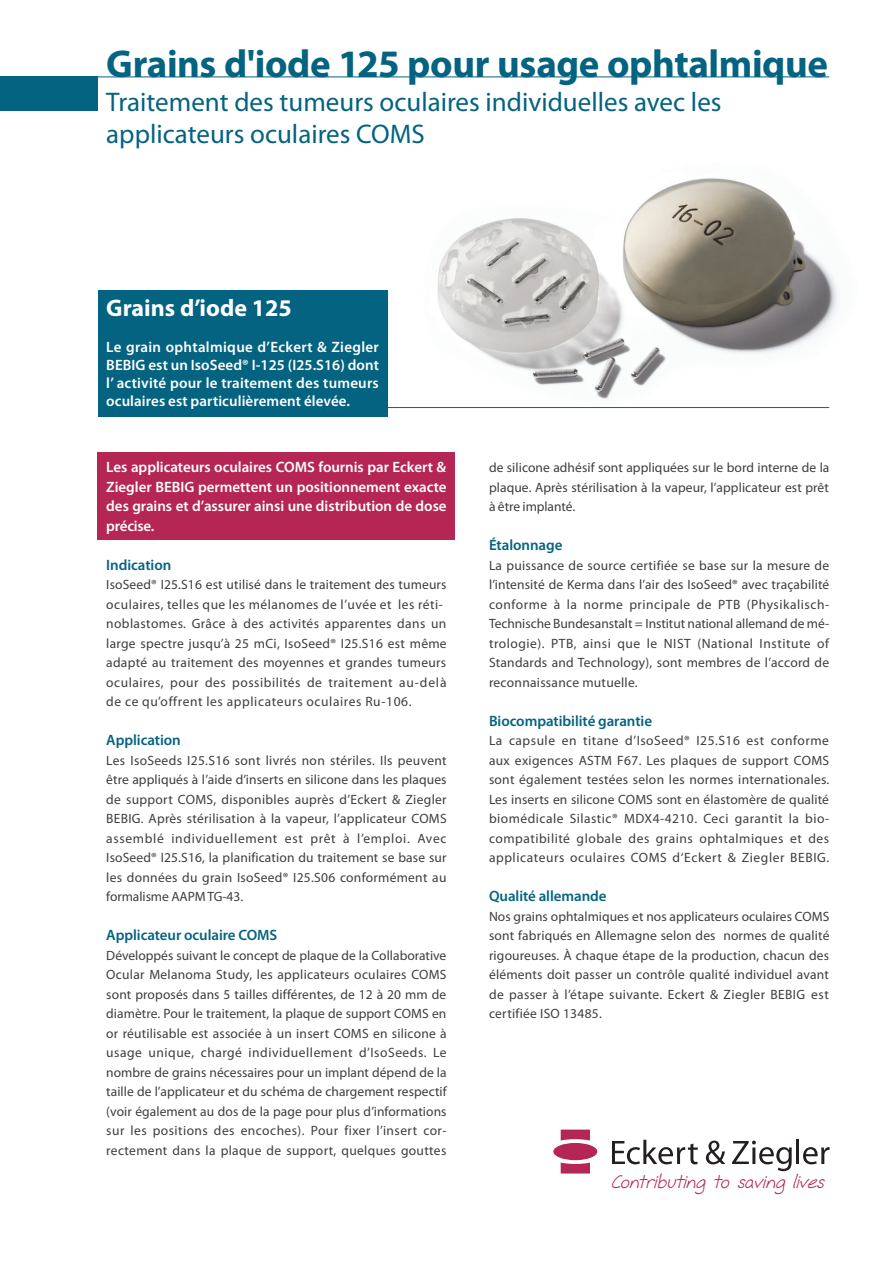
<style>
.page{position:relative;width:893px;height:1263px;background:#fff}
.page>*{position:absolute;margin:0;border:0;box-sizing:border-box;transform-origin:0 0}
.t1{font:700 39px "Myriad Pro";letter-spacing:-.01em;color:#046380}
.t2{font:27px/32.4px "Myriad Pro";color:#046380}
.t3{font:700 24px "Myriad Pro";color:#fff}
.t4{font:italic 16.8px "Fh Hyperbole";letter-spacing:.005em;color:#b62654}
.t5{font:600 15px/19.5px "Myriad Pro";letter-spacing:-.005em;color:#fff;text-align:justify}
.t6{font:600 15px "Myriad Pro";letter-spacing:-.005em;color:#046380}
.t7{font:13.5px/19.5px "Myriad Pro";letter-spacing:.025em;color:#3e3e3f;text-align:justify}
</style>
<div class="page">
<svg style="left:612px;top:1140px;width:86px;height:24px"></svg>
<svg style="left:706px;top:1140px;width:19px;height:24px"></svg>
<svg style="left:732px;top:1140px;width:60px;height:31px"></svg>
<hr style="left:796px;top:1140px;width:3px;height:24px;background:#231f20">
<svg style="left:803px;top:1147px;width:26px;height:17px"></svg>
<div style="left:553px;top:1143px;width:44px;height:17px;background:#b62654;border-radius:50%"></div>
<svg style="left:561px;top:1162px;width:29px;height:11px"></svg>
<svg style="left:561px;top:1129px;width:29px;height:11px"></svg>
<img style="left:380px;top:178px;width:459px;height:239px">
<hr style="left:71px;top:77px;width:758px;height:1px;background:#046380">
<hr style="left:331px;top:407px;width:498px;height:1px;background:#046380">
<div style="left:98px;top:453px;width:357px;height:87px;background:#b62654"></div>
<div style="left:98px;top:290px;width:289px;height:126px;background:#046380"></div>
<div style="left:0;top:77px;width:98px;height:34px;background:#046380"></div>
<h1 class="t1" style="left:106px;top:39px;width:723px">Grains d'iode 125 pour usage ophtalmique</h1>
<h2 class="t2" style="left:106px;top:85px;width:617px">Traitement des tumeurs oculaires individuelles avec les applicateurs oculaires COMS</h2>
<h3 class="t3" style="left:106px;top:292px;width:187px">Grains d’iode 125</h3>
<p class="t5" style="left:106px;top:338px;width:274px;line-height:18px">Le grain ophtalmique d’Eckert &amp; Ziegler BEBIG est un IsoSeed® I-125 (I25.S16) dont l’ activité pour le traitement des tumeurs oculaires est particulièrement élevée.</p>
<p class="t5" style="left:106px;top:457px;width:342px">Les applicateurs oculaires COMS fournis par Eckert &amp; Ziegler BEBIG permettent un positionnement exacte des grains et d’assurer ainsi une distribution de dose précise.</p>
<p class="t6" style="left:106px;top:555px;width:67px">Indication</p>
<p class="t7" style="left:106px;top:575px;width:342px;text-align:left">IsoSeed® I25.S16 est utilisé dans le traitement des tumeurs oculaires, telles que les mélanomes de l’uvée et les réti&shy;noblastomes. Grâce à des activités apparentes dans un large spectre jusqu’à 25 mCi, IsoSeed® I25.S16 est même adapté au traitement des moyennes et grandes tumeurs oculaires, pour des possibilités de traitement au-delà de ce qu’offrent les applicateurs oculaires Ru-106.</p>
<p class="t6" style="left:106px;top:731px;width:76px">Application</p>
<p class="t7" style="left:106px;top:750px;width:342px">Les IsoSeeds I25.S16 sont livrés non stériles. Ils peuvent être appliqués à l’aide d’inserts en silicone dans les plaques de support COMS, disponibles auprès d’Eckert &amp; Ziegler BEBIG. Après stérilisation à la vapeur, l’applicateur COMS assemblé individuellement est prêt à l’emploi. Avec IsoSeed® I25.S16, la planification du traitement se base sur les données du grain IsoSeed® I25.S06 conformément au formalisme AAPM TG-43.</p>
<p class="t6" style="left:106px;top:926px;width:173px">Applicateur oculaire COMS</p>
<p class="t7" style="left:106px;top:945px;width:342px">Développés suivant le concept de plaque de la Collaborative Ocular Melanoma Study, les applicateurs oculaires COMS sont proposés dans 5 tailles différentes, de 12 à 20 mm de diamètre. Pour le traitement, la plaque de support COMS en or réutilisable est associée à un insert COMS en silicone à usage unique, chargé individuellement d’IsoSeeds. Le nombre de grains nécessaires pour un implant dépend de la taille de l’applicateur et du schéma de chargement respectif (voir également au dos de la page pour plus d’informations sur les positions des encoches). Pour fixer l’insert cor&shy;rectement dans la plaque de support, quelques gouttes</p>
<p class="t7" style="left:489px;top:458px;width:342px">de silicone adhésif sont appliquées sur le bord interne de la plaque. Après stérilisation à la vapeur, l’applicateur est prêt à être implanté.</p>
<p class="t6" style="left:489px;top:536px;width:75px">Étalonnage</p>
<p class="t7" style="left:489px;top:555px;width:342px">La puissance de source certifiée se base sur la mesure de l’intensité de Kerma dans l’air des IsoSeed® avec traçabilité conforme à la norme principale de PTB (Physikalisch-Technische Bundesanstalt = Institut national allemand de mé&shy;trologie). PTB, ainsi que le NIST (National Institute of Standards and Technology), sont membres de l’accord de reconnaissance mutuelle.</p>
<p class="t6" style="left:489px;top:711px;width:165px">Biocompatibilité garantie</p>
<p class="t7" style="left:489px;top:731px;width:342px">La capsule en titane d’IsoSeed® I25.S16 est conforme aux exigences ASTM F67. Les plaques de support COMS sont également testées selon les normes internationales.<br>Les inserts en silicone COMS sont en élastomère de qualité biomédicale Silastic® MDX4-4210. Ceci garantit la bio&shy;compatibilité globale des grains ophtalmiques et des applicateurs oculaires COMS d‘Eckert &amp; Ziegler BEBIG.</p>
<p class="t6" style="left:489px;top:887px;width:119px">Qualité allemande</p>
<p class="t7" style="left:489px;top:906px;width:342px">Nos grains ophtalmiques et nos applicateurs oculaires COMS sont fabriqués en Allemagne selon des normes de qualité rigoureuses. À chaque étape de la production, chacun des éléments doit passer un contrôle qualité individuel avant de passer à l’étape suivante. Eckert &amp; Ziegler BEBIG est certifiée ISO 13485.</p>
<p class="t4" style="left:611px;top:1172px;width:214px">Contributing to saving lives</p>
</div>
